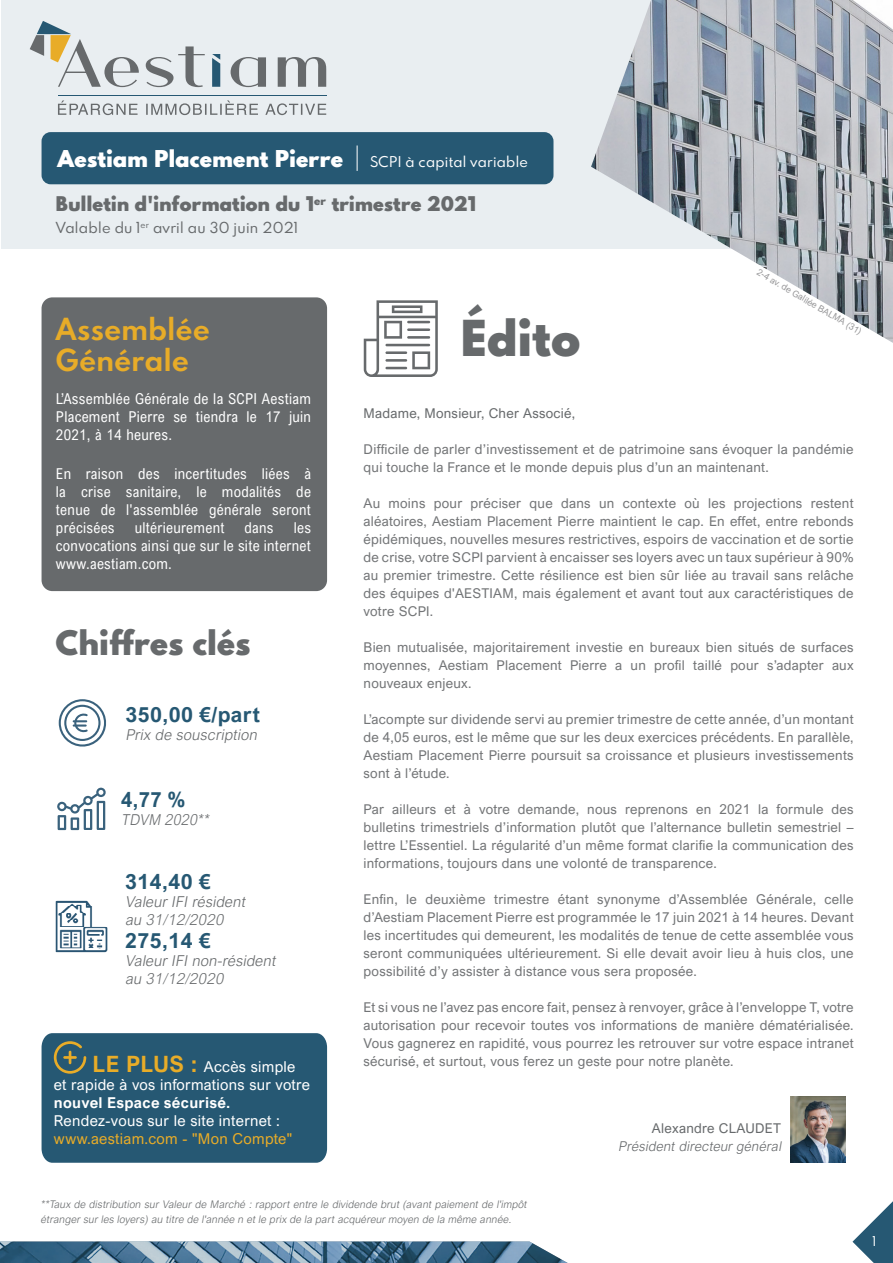
<style>
.page{position:relative;width:893px;height:1263px;background:#fff}
.page>*{position:absolute;margin:0;border:0;box-sizing:border-box;transform-origin:0 0}
.t1{font:900 43.95px "Spartan MB";letter-spacing:.02em;color:#676a6c}
.t2{font:900 30px "Spartan MB";letter-spacing:.02em;color:#676a6c}
.t3{font:700 27px/31.5px "Spartan MB";letter-spacing:.02em;color:#e8ac28}
.t4{font:700 21px "Arial Nova";letter-spacing:.02em;color:#265873}
.t5{font:700 21px "Arial Nova";letter-spacing:.02em;color:#265873;scale:.95 1}
.t6{font:900 20.55px "Spartan MB";letter-spacing:.02em;color:#fff}
.t7{font:900 18px "Spartan MB";letter-spacing:.02em;color:#676a6c}
.t8{font:15px/18px "Arial Nova Cond";letter-spacing:.02em;color:#fff;text-align:justify}
.t9{font:15px/18px "Arial Nova";letter-spacing:.02em;color:#fff}
.t10{font:italic 300 15px "Arial Nova";color:#676a6c}
.t11{font:15px "Arial Nova";letter-spacing:.02em;color:#e8ac28}
.t12{font:italic 300 15px "Arial Nova";color:#676a6c;scale:.95 1}
.t13{font:13.5px/18px "Arial Nova";letter-spacing:.02em;color:#737577;text-align:justify}
.t14{font:13.5px "Arial Nova";letter-spacing:.02em;color:#676a6c}
.t15{font:13.5px "Spartan MB";letter-spacing:.02em;color:#676a6c}
.t16{font:italic 300 13.5px "Arial Nova";color:#676a6c}
.t17{font:13.2px "Spartan MB";letter-spacing:.02em;color:#fff}
.t18{font:12px "Spartan MB";color:#fff}
.t19{font:italic 300 10.5px/15px "Arial Nova";color:#676a6c}
.t20{font:9px "Arial Nova";color:#99999b}
.s1{font-weight:700;font-size:22.5px;color:#e8ac28}
.s2{font-weight:700}
</style>
<div class="page">
<div style="left:1px;top:0;width:892px;height:249px;background:#e9eef1"></div>
<div style="left:42px;top:297px;width:285px;height:294px;background:#676a6c;border-radius:11px"></div>
<svg style="left:58px;top:100px;width:268px;height:15px"></svg>
<svg style="left:30px;top:21px;width:109px;height:66px"></svg>
<svg style="left:146px;top:46px;width:59px;height:41px"></svg>
<svg style="left:231px;top:57px;width:35px;height:30px"></svg>
<svg style="left:278px;top:57px;width:48px;height:30px"></svg>
<hr style="left:58px;top:95px;width:268px;height:1px;background:#265873">
<svg style="left:212px;top:54px;width:8px;height:33px"></svg>
<img style="left:0;top:1241px;width:568px;height:22px">
<svg style="left:59px;top:699px;width:47px;height:48px"></svg>
<div style="left:42px;top:132px;width:511px;height:52px;background:#265873;border-radius:9px"></div>
<svg style="left:357px;top:145px;width:1px;height:26px"></svg>
<svg style="left:364px;top:300px;width:74px;height:77px"></svg>
<img style="left:591px;top:0;width:302px;height:343px">
<img style="left:790px;top:1096px;width:55px;height:67px">
<svg style="left:852px;top:1201px;width:41px;height:62px"></svg>
<img style="left:55px;top:900px;width:53px;height:53px">
<div style="left:42px;top:1033px;width:285px;height:130px;background:#265873"></div>
<svg style="left:57px;top:788px;width:49px;height:42px"></svg>
<p class="t6" style="left:57px;top:142px;width:287px">Aestiam Placement Pierre</p>
<p class="t17" style="left:370px;top:152px;width:160px">SCPI à capital variable</p>
<p class="t7" style="left:56px;top:189px;width:421px">Bulletin d'information du 1<sup>er</sup> trimestre 2021</p>
<p class="t15" style="left:56px;top:217px;width:243px">Valable du 1<sup>er</sup> avril au 30 juin 2021</p>
<p class="t3" style="left:56px;top:313px;width:155px">Assemblée<br>Générale</p>
<p class="t1" style="left:461px;top:303px;width:121px">Édito</p>
<p class="t20" style="left:760px;top:267px;width:121px;rotate:30deg">2-4 av. de Galilée BALMA (31)</p>
<p class="t8" style="left:56px;top:390px;width:257px">L’Assemblée Générale de la SCPI Aestiam Placement Pierre se tiendra le 17 juin 2021, à 14 heures.</p>
<p class="t8" style="left:56px;top:465px;width:257px">En raison des incertitudes liées à la crise sanitaire, le modalités de tenue de l'assemblée générale seront précisées</p>
<p class="t8" style="left:56px;top:519px;width:257px;text-indent:238px">les convocations ainsi que sur le site internet www.aestiam.com.</p>
<p class="t8" style="left:135px;top:519px;width:91px">ultérieurement</p>
<p class="t8" style="left:245px;top:519px;width:31px">dans</p>
<p class="t2" style="left:56px;top:619px;width:196px">Chiffres clés</p>
<p class="t4" style="left:125px;top:702px;width:136px">350,00 €/part</p>
<p class="t10" style="left:125px;top:726px;width:136px">Prix de souscription</p>
<p class="t5" style="left:121px;top:788px;width:69px">4,77 %</p>
<p class="t12" style="left:121px;top:812px;width:97px">TDVM 2020**</p>
<p class="t4" style="left:125px;top:869px;width:87px">314,40 €</p>
<p class="t10" style="left:125px;top:893px;width:125px">Valeur IFI résident</p>
<p class="t10" style="left:125px;top:911px;width:103px">au 31/12/2020</p>
<p class="t4" style="left:125px;top:928px;width:87px">275,14 €</p>
<p class="t10" style="left:125px;top:952px;width:155px">Valeur IFI non-résident</p>
<p class="t10" style="left:125px;top:970px;width:103px">au 31/12/2020</p>
<p class="t9" style="left:54px;top:1057px;width:258px;text-indent:39px"><span class="s1">LE PLUS :</span> Accès simple et rapide à vos informations sur votre <span class="s2">nouvel Espace sécurisé.</span></p>
<p class="t9" style="left:54px;top:1111px;width:228px">Rendez-vous sur le site internet :</p>
<p class="t11" style="left:54px;top:1130px;width:240px">www.aestiam.com - "Mon Compte"</p>
<p class="t14" style="left:364px;top:406px;width:213px">Madame, Monsieur, Cher Associé,</p>
<p class="t13" style="left:364px;top:440px;width:492px">Difficile de parler d’investissement et de patrimoine sans évoquer la pandémie qui touche la France et le monde depuis plus d’un an maintenant.</p>
<p class="t13" style="left:364px;top:494px;width:492px">Au moins pour préciser que dans un contexte où les projections restent aléatoires, Aestiam Placement Pierre maintient le cap. En effet, entre rebonds épidémiques, nouvelles mesures restrictives, espoirs de vaccination et de sortie de crise, votre SCPI parvient à encaisser ses loyers avec un taux supérieur à 90% au premier trimestre. Cette résilience est bien sûr liée au travail sans relâche des équipes d'AESTIAM, mais également et avant tout aux caractéristiques de votre SCPI.</p>
<p class="t13" style="left:364px;top:638px;width:492px">Bien mutualisée, majoritairement investie en bureaux bien situés de surfaces moyennes, Aestiam Placement Pierre a un profil taillé pour s’adapter aux nouveaux enjeux.</p>
<p class="t13" style="left:364px;top:710px;width:492px">L’acompte sur dividende servi au premier trimestre de cette année, d’un montant de 4,05 euros, est le même que sur les deux exercices précédents. En parallèle, Aestiam Placement Pierre poursuit sa croissance et plusieurs investissements sont à l’étude.</p>
<p class="t13" style="left:364px;top:800px;width:492px">Par ailleurs et à votre demande, nous reprenons en 2021 la formule des bulletins trimestriels d’information plutôt que l’alternance bulletin semestriel – lettre L’Essentiel. La régularité d’un même format clarifie la communication des informations, toujours dans une volonté de transparence.</p>
<p class="t13" style="left:364px;top:890px;width:492px">Enfin, le deuxième trimestre étant synonyme d’Assemblée Générale, celle d’Aestiam Placement Pierre est programmée le 17 juin 2021 à 14 heures. Devant les incertitudes qui demeurent, les modalités de tenue de cette assemblée vous seront communiquées ultérieurement. Si elle devait avoir lieu à huis clos, une possibilité d’y assister à distance vous sera proposée.</p>
<p class="t13" style="left:364px;top:998px;width:492px">Et si vous ne l’avez pas encore fait, pensez à renvoyer, grâce à l’enveloppe T, votre autorisation pour recevoir toutes vos informations de manière dématérialisée.<br>Vous gagnerez en rapidité, vous pourrez les retrouver sur votre espace intranet sécurisé, et surtout, vous ferez un geste pour notre planète.</p>
<p class="t14" style="left:652px;top:1120px;width:131px">Alexandre CLAUDET</p>
<p class="t16" style="left:618px;top:1139px;width:167px">Président directeur général</p>
<p class="t19" style="left:40px;top:1196px;width:490px">**Taux de distribution sur Valeur de Marché : rapport entre le dividende brut (avant paiement de l'impôt étranger sur les loyers) au titre de l'année n et le prix de la part acquéreur moyen de la même année.</p>
<p class="t18" style="left:873px;top:1232px;width:5px">1</p>
</div>
